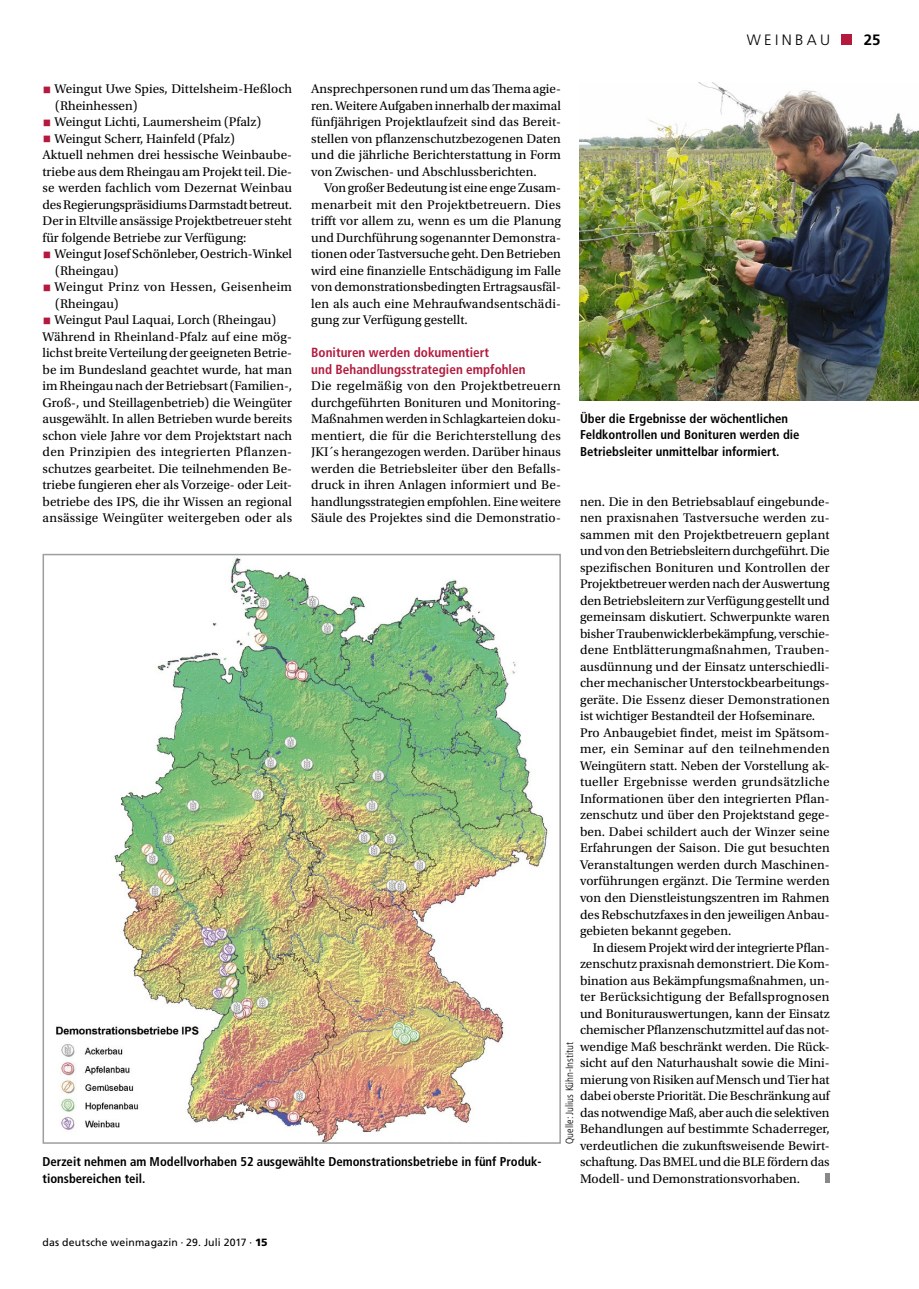
<style>
.page{position:relative;width:919px;height:1289px;background:#fff}
.page>*{position:absolute;margin:0;border:0;box-sizing:border-box;transform-origin:0 0}
.t1{font:300 15px "Frutiger LT Std";letter-spacing:.22em;color:#000}
.t2{font:700 15px "Frutiger LT Std";color:#000}
._3_3_Fließtext_ohne{font:13.2px/16.5px "Utopia Std";color:#000;text-align:justify}
._3_2_Fließtext{font:13.2px/16.5px "Utopia Std";color:#000}
._4_ZW{font:700 condensed 13.2px/16.5px "Frutiger LT Std";color:#b31a3d}
._3_2_Fließtext-2{font:13.2px/16.5px "Utopia Std";letter-spacing:.02em;color:#000}
.Bildunterschrift_li{font:700 condensed 12.75px/16.5px "Frutiger LT Std";color:#000}
.t3{font:10.5px "Frutiger LT Std";letter-spacing:.015em;color:#000}
.Bildnachweis{font:300 condensed 10.5px "Frutiger LT Std";color:#000}
.s1{font-size:19.5px;color:#b31a3d}
.s2{font-stretch:condensed}
.s3{font-weight:900}
</style>
<div class="page">
<div style="left:840px;top:35px;width:11px;height:10px;background:#b31a3d"></div>
<hr style="left:825px;top:1172px;width:4px;height:10px;background:#878988">
<img style="left:579px;top:83px;width:339px;height:317px">
<img style="left:56px;top:557px;width:492px;height:583px">
<div style="left:43px;top:554px;width:518px;height:589px;border:2px solid #9d9e9e"></div>
<p class="t1" style="left:746px;top:32px;width:85px">WEINBAU</p>
<p class="t2" style="left:863px;top:31px;width:18px">25</p>
<p class="_3_2_Fließtext" style="left:55px;top:81px;width:238px;text-indent:-13px"><span class="s1">■</span> Weingut Uwe Spies, Dittelsheim-Heßloch (Rheinhessen)</p>
<p class="_3_2_Fließtext" style="left:43px;top:114px;width:220px"><span class="s1">■</span> Weingut Lichti, Laumersheim (Pfalz)</p>
<p class="_3_2_Fließtext" style="left:43px;top:130px;width:194px"><span class="s1">■</span> Weingut Scherr, Hainfeld (Pfalz)</p>
<p class="_3_3_Fließtext_ohne" style="left:43px;top:147px;width:251px">Aktuell nehmen drei hessische Weinbaube&shy;triebe aus dem Rheingau am Projekt teil. Die&shy;se werden fachlich vom Dezernat Weinbau des Regierungspräsidiums Darmstadt betreut.<br>Der in Eltville ansässige Projektbetreuer steht für folgende Betriebe zur Verfügung:</p>
<p class="_3_2_Fließtext" style="left:55px;top:246px;width:238px;text-indent:-13px"><span class="s1">■</span> Weingut Josef Schönleber, Oestrich-Winkel (Rheingau)</p>
<p class="_3_2_Fließtext-2" style="left:55px;top:279px;width:238px;text-indent:-13px"><span class="s1">■</span> Weingut Prinz von Hessen, Geisenheim (Rheingau)</p>
<p class="_3_2_Fließtext" style="left:43px;top:312px;width:235px"><span class="s1">■</span> Weingut Paul Laquai, Lorch (Rheingau)</p>
<p class="_3_3_Fließtext_ohne" style="left:43px;top:328px;width:251px">Während in Rheinland-Pfalz auf eine mög&shy;lichst breite Verteilung der geeigneten Betrie&shy;be im Bundesland geachtet wurde, hat man im Rheingau nach der Betriebsart (Familien-, Groß-, und Steillagenbetrieb) die Weingüter ausgewählt. In allen Betrieben wurde bereits schon viele Jahre vor dem Projektstart nach den Prinzipien des integrierten Pflanzen&shy;schutzes gearbeitet. Die teilnehmenden Be&shy;triebe fungieren eher als Vorzeige- oder Leit&shy;betriebe des IPS, die ihr Wissen an regional ansässige Weingüter weitergeben oder als</p>
<p class="_3_3_Fließtext_ohne" style="left:311px;top:81px;width:251px">Ansprechpersonen rund um das Thema agie&shy;ren. Weitere Aufgaben innerhalb der maximal fünfjährigen Projektlaufzeit sind das Bereit&shy;stellen von pflanzenschutzbezogenen Daten und die jährliche Berichterstattung in Form von Zwischen- und Abschlussberichten.</p>
<p class="_3_2_Fließtext" style="left:311px;top:180px;width:251px;text-align:justify;text-indent:13px">Von großer Bedeutung ist eine enge Zusam&shy;menarbeit mit den Projektbetreuern. Dies trifft vor allem zu, wenn es um die Planung und Durchführung sogenannter Demonstra&shy;tionen oder Tastversuche geht. Den Betrieben wird eine finanzielle Entschädigung im Falle von demonstrationsbedingten Ertragsausfäl&shy;len als auch eine Mehraufwandsentschädi&shy;gung zur Verfügung gestellt.</p>
<p class="_4_ZW" style="left:311px;top:344px;width:216px">Bonituren werden dokumentiert<br>und Behandlungsstrategien empfohlen</p>
<p class="_3_3_Fließtext_ohne" style="left:311px;top:378px;width:251px">Die regelmäßig von den Projektbetreuern durchgeführten Bonituren und Monitoring-Maßnahmen werden in Schlagkarteien doku&shy;mentiert, die für die Berichterstellung des JKI´s herangezogen werden. Darüber hinaus werden die Betriebsleiter über den Befalls&shy;druck in ihren Anlagen informiert und Be&shy;handlungsstrategien empfohlen. Eine weitere Säule des Projektes sind die Demonstratio-</p>
<p class="Bildunterschrift_li" style="left:580px;top:410px;width:221px">Über die Ergebnisse der wöchentlichen<br>Feldkontrollen und Bonituren werden die<br>Betriebsleiter unmittelbar informiert.</p>
<p class="_3_3_Fließtext_ohne" style="left:580px;top:493px;width:251px">nen. Die in den Betriebsablauf eingebunde&shy;nen praxisnahen Tastversuche werden zu&shy;sammen mit den Projektbetreuern geplant und von den Betriebsleitern durchgeführt. Die spezifischen Bonituren und Kontrollen der Projektbetreuer werden nach der Auswertung den Betriebsleitern zur Verfügung gestellt und gemeinsam diskutiert. Schwerpunkte waren bisher Traubenwicklerbekämpfung, verschie&shy;dene Entblätterungmaßnahmen, Trauben&shy;ausdünnung und der Einsatz unterschiedli&shy;cher mechanischer Unterstockbearbeitungs&shy;geräte. Die Essenz dieser Demonstrationen ist wichtiger Bestandteil der Hofseminare.</p>
<p class="_3_3_Fließtext_ohne" style="left:580px;top:724px;width:251px">Pro Anbaugebiet findet, meist im Spätsom&shy;mer, ein Seminar auf den teilnehmenden Weingütern statt. Neben der Vorstellung ak&shy;tueller Ergebnisse werden grundsätzliche Informationen über den integrierten Pflan&shy;zenschutz und über den Projektstand gege&shy;ben. Dabei schildert auch der Winzer seine Erfahrungen der Saison. Die gut besuchten Veranstaltungen werden durch Maschinen&shy;vorführungen ergänzt. Die Termine werden von den Dienstleistungszentren im Rahmen des Rebschutzfaxes in den jeweiligen Anbau&shy;gebieten bekannt gegeben.</p>
<p class="_3_2_Fließtext" style="left:580px;top:939px;width:251px;text-align:justify;text-indent:13px">In diesem Projekt wird der integrierte Pflan&shy;zenschutz praxisnah demonstriert. Die Kom&shy;bination aus Bekämpfungsmaßnahmen, un&shy;ter Berücksichtigung der Befallsprognosen und Boniturauswertungen, kann der Einsatz chemischer Pflanzenschutzmittel auf das not&shy;wendige Maß beschränkt werden. Die Rück&shy;sicht auf den Naturhaushalt sowie die Mini&shy;mierung von Risiken auf Mensch und Tier hat dabei oberste Priorität. Die Beschränkung auf das notwendige Maß, aber auch die selektiven Behandlungen auf bestimmte Schaderreger, verdeutlichen die zukunftsweisende Bewirt&shy;schaftung. Das BMEL und die BLE fördern das Modell- und Demonstrationsvorhaben.</p>
<p class="Bildnachweis" style="left:563px;top:1143px;width:103px;rotate:-90deg">Quelle: Julius Kühn-Institut</p>
<p class="Bildunterschrift_li" style="left:43px;top:1153px;width:499px">Derzeit nehmen am Modellvorhaben 52 ausgewählte Demonstrationsbetriebe in fünf Produk&shy;tionsbereichen teil.</p>
<p class="t3" style="left:43px;top:1235px;width:227px">das deutsche weinmagazin <span class="s2">·</span> 29. Juli 2017 <span class="s2">·</span> <span class="s3">15</span></p>
</div>
